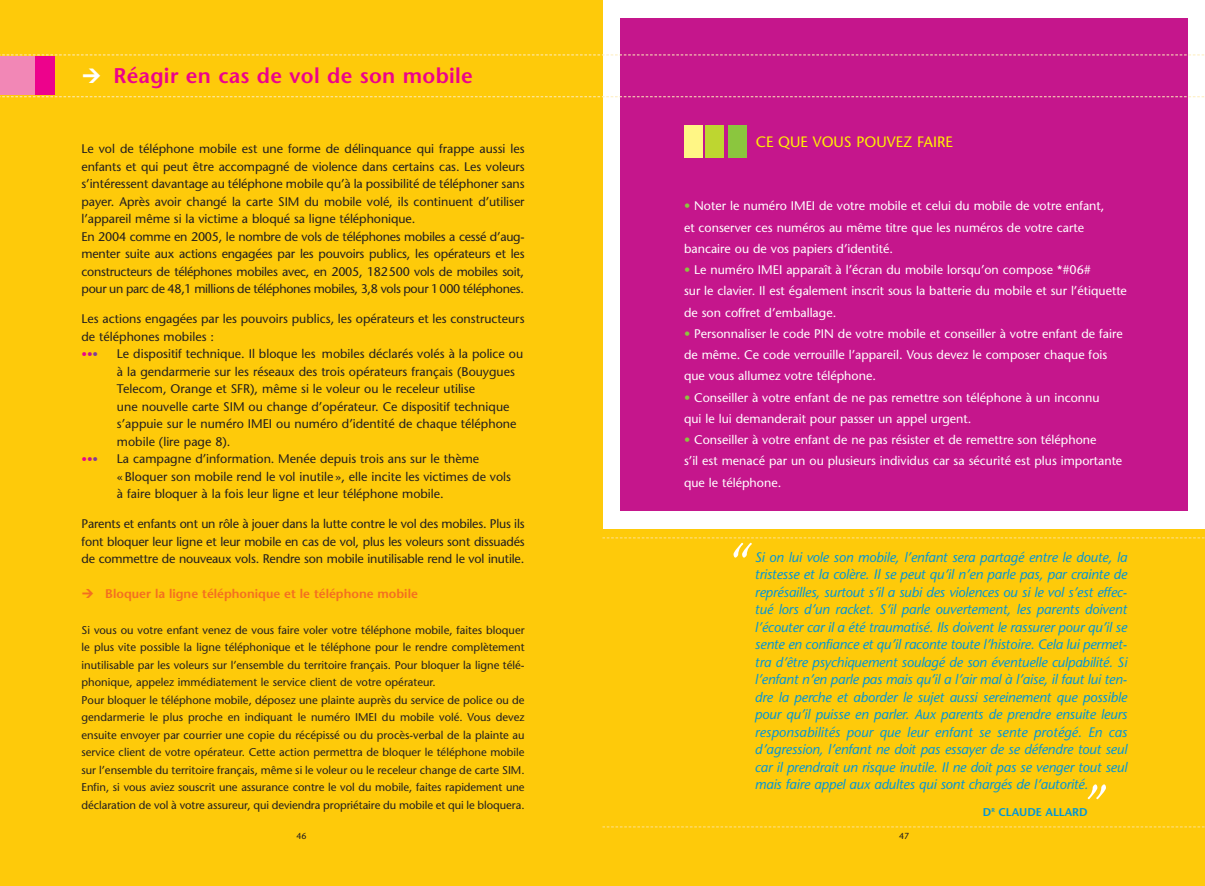
<style>
.page{position:relative;width:1205px;height:886px;background:#fff}
.page>*{position:absolute;margin:0;border:0;box-sizing:border-box;transform-origin:0 0}
.t1{font:italic 50px "Stone Informal";color:#fff}
.t2{font:600 21.25px "Stone Sans";letter-spacing:.015em;color:#ed028c}
.t3{font:15px "Stone Sans";color:#fff101}
.t4{font:italic 13.75px/17.5px "Stone Sans";letter-spacing:-.01em;color:#0095d9;text-align:justify}
.t5{font:12.5px/17.5px "Stone Sans";letter-spacing:-.005em;color:#231f20}
.t6{font:12.5px/21.2px "Stone Sans";color:#fff}
.t7{font:600 12.5px "Stone Sans";color:#f36e21}
.t8{font:11.25px/17.5px "Stone Sans";color:#231f20}
.t9{font:600 11.25px "Stone Sans";color:#0095d9}
.t10{font:11.25px "Stone Sans";color:#ed028c}
.t11{font:8.75px "Stone Sans";color:#231f20}
.s1{color:#c5168c}
.s2{color:#7e3e98}
.s3{color:#8bc63e}
</style>
<div class="page">
<div style="left:620px;top:18px;width:567px;height:492px;background:#c5168c"></div>
<div style="left:684px;top:125px;width:18px;height:33px;background:#fff685"></div>
<div style="left:706px;top:125px;width:18px;height:33px;background:#bed630"></div>
<div style="left:728px;top:125px;width:18px;height:33px;background:#8bc63e"></div>
<div style="left:0;top:0;width:602px;height:886px;background:#feca0a"></div>
<div style="left:602px;top:529px;width:603px;height:357px;background:#feca0a"></div>
<div style="left:0;top:57px;width:55px;height:38px;background:#f287b6"></div>
<div style="left:35px;top:57px;width:20px;height:38px;background:#ed028c"></div>
<svg style="left:0;top:54px;width:1204px;height:1px"></svg>
<svg style="left:0;top:96px;width:1205px;height:1px"></svg>
<svg style="left:602px;top:537px;width:603px;height:1px"></svg>
<svg style="left:602px;top:826px;width:603px;height:1px"></svg>
<h2 class="t2" style="left:113px;top:68px;width:361px">Réagir en cas de vol de son mobile</h2>
<p class="t3" style="left:756px;top:135px;width:198px">CE QUE VOUS POUVEZ FAIRE</p>
<p class="t5" style="left:81px;top:142px;width:445px">Le vol de téléphone mobile est une forme de délinquance qui frappe aussi les enfants et qui peut être accompagné de violence dans certains cas. Les voleurs s’intéressent davantage au téléphone mobile qu’à la possibilité de téléphoner sans payer. Après avoir changé la carte SIM du mobile volé, ils continuent d’utiliser l’appareil même si la victime a bloqué sa ligne téléphonique.<br>En 2004 comme en 2005, le nombre de vols de téléphones mobiles a cessé d’aug&shy;menter suite aux actions engagées par les pouvoirs publics, les opérateurs et les constructeurs de téléphones mobiles avec, en 2005, 182500 vols de mobiles soit, pour un parc de 48,1 millions de téléphones mobiles, 3,8 vols pour 1000 téléphones.</p>
<p class="t5" style="left:81px;top:312px;width:444px">Les actions engagées par les pouvoirs publics, les opérateurs et les constructeurs de téléphones mobiles :</p>
<p class="t10" style="left:81px;top:350px;width:18px">•<span class="s1">•</span><span class="s2">•</span></p>
<p class="t5" style="left:117px;top:347px;width:408px">Le dispositif technique. Il bloque les mobiles déclarés volés à la police ou à la gendarmerie sur les réseaux des trois opérateurs français (Bouygues Telecom, Orange et SFR), même si le voleur ou le receleur utilise<br>une nouvelle carte SIM ou change d’opérateur. Ce dispositif technique s’appuie sur le numéro IMEI ou numéro d’identité de chaque téléphone mobile (lire page 8).</p>
<p class="t10" style="left:81px;top:455px;width:18px">•<span class="s1">•</span><span class="s2">•</span></p>
<p class="t5" style="left:117px;top:452px;width:396px">La campagne d’information. Menée depuis trois ans sur le thème «Bloquer son mobile rend le vol inutile», elle incite les victimes de vols à faire bloquer à la fois leur ligne et leur téléphone mobile.</p>
<p class="t5" style="left:81px;top:517px;width:445px;text-align:justify">Parents et enfants ont un rôle à jouer dans la lutte contre le vol des mobiles. Plus ils font bloquer leur ligne et leur mobile en cas de vol, plus les voleurs sont dissuadés de commettre de nouveaux vols. Rendre son mobile inutilisable rend le vol inutile.</p>
<p class="t7" style="left:105px;top:589px;width:314px">Bloquer la ligne téléphonique et le téléphone mobile</p>
<p class="t8" style="left:81px;top:622px;width:445px">Si vous ou votre enfant venez de vous faire voler votre téléphone mobile, faites bloquer le plus vite possible la ligne téléphonique et le téléphone pour le rendre complètement inutilisable par les voleurs sur l’ensemble du territoire français. Pour bloquer la ligne télé&shy;phonique, appelez immédiatement le service client de votre opérateur.<br>Pour bloquer le téléphone mobile, déposez une plainte auprès du service de police ou de gendarmerie le plus proche en indiquant le numéro IMEI du mobile volé. Vous devez ensuite envoyer par courrier une copie du récépissé ou du procès-verbal de la plainte au service client de votre opérateur. Cette action permettra de bloquer le téléphone mobile sur l’ensemble du territoire français, même si le voleur ou le receleur change de carte SIM.<br>Enfin, si vous aviez souscrit une assurance contre le vol du mobile, faites rapidement une déclaration de vol à votre assureur, qui deviendra propriétaire du mobile et qui le bloquera.</p>
<p class="t11" style="left:296px;top:833px;width:12px">46</p>
<p class="t11" style="left:899px;top:833px;width:12px">47</p>
<p class="t6" style="left:684px;top:197px;width:422px"><span class="s3">•</span> Noter le numéro IMEI de votre mobile et celui du mobile de votre enfant, et conserver ces numéros au même titre que les numéros de votre carte bancaire ou de vos papiers d’identité.</p>
<p class="t6" style="left:684px;top:260px;width:444px"><span class="s3">•</span> Le numéro IMEI apparaît à l’écran du mobile lorsqu’on compose *#06#<br>sur le clavier. Il est également inscrit sous la batterie du mobile et sur l’étiquette de son coffret d’emballage.</p>
<p class="t6" style="left:684px;top:324px;width:440px"><span class="s3">•</span> Personnaliser le code PIN de votre mobile et conseiller à votre enfant de faire de même. Ce code verrouille l’appareil. Vous devez le composer chaque fois que vous allumez votre téléphone.</p>
<p class="t6" style="left:684px;top:388px;width:417px"><span class="s3">•</span> Conseiller à votre enfant de ne pas remettre son téléphone à un inconnu qui le lui demanderait pour passer un appel urgent.</p>
<p class="t6" style="left:684px;top:430px;width:440px"><span class="s3">•</span> Conseiller à votre enfant de ne pas résister et de remettre son téléphone<br>s’il est menacé par un ou plusieurs individus car sa sécurité est plus importante que le téléphone.</p>
<h1 class="t1" style="left:728px;top:543px;width:26px">“</h1>
<p class="t4" style="left:755px;top:550px;width:374px">Si on lui vole son mobile, l’enfant sera partagé entre le doute, la tristesse et la colère. Il se peut qu’il n’en parle pas, par crainte de représailles, surtout s’il a subi des violences ou si le vol s’est effec&shy;tué lors d’un racket. S’il parle ouvertement, les parents doivent l’écouter car il a été traumatisé. Ils doivent le rassurer pour qu’il se sente en confiance et qu’il raconte toute l’histoire. Cela lui permet&shy;tra d’être psychiquement soulagé de son éventuelle culpabilité. Si l’enfant n’en parle pas mais qu’il a l’air mal à l’aise, il faut lui ten&shy;dre la perche et aborder le sujet aussi sereinement que possible pour qu’il puisse en parler. Aux parents de prendre ensuite leurs responsabilités pour que leur enfant se sente protégé. En cas d’agression, l’enfant ne doit pas essayer de se défendre tout seul car il prendrait un risque inutile. Il ne doit pas se venger tout seul mais faire appel aux adultes qui sont chargés de l’autorité.</p>
<p class="t9" style="left:983px;top:807px;width:106px">D<sup>R</sup> CLAUDE ALLARD</p>
<h1 class="t1" style="left:1081px;top:784px;width:26px">”</h1>
</div>
